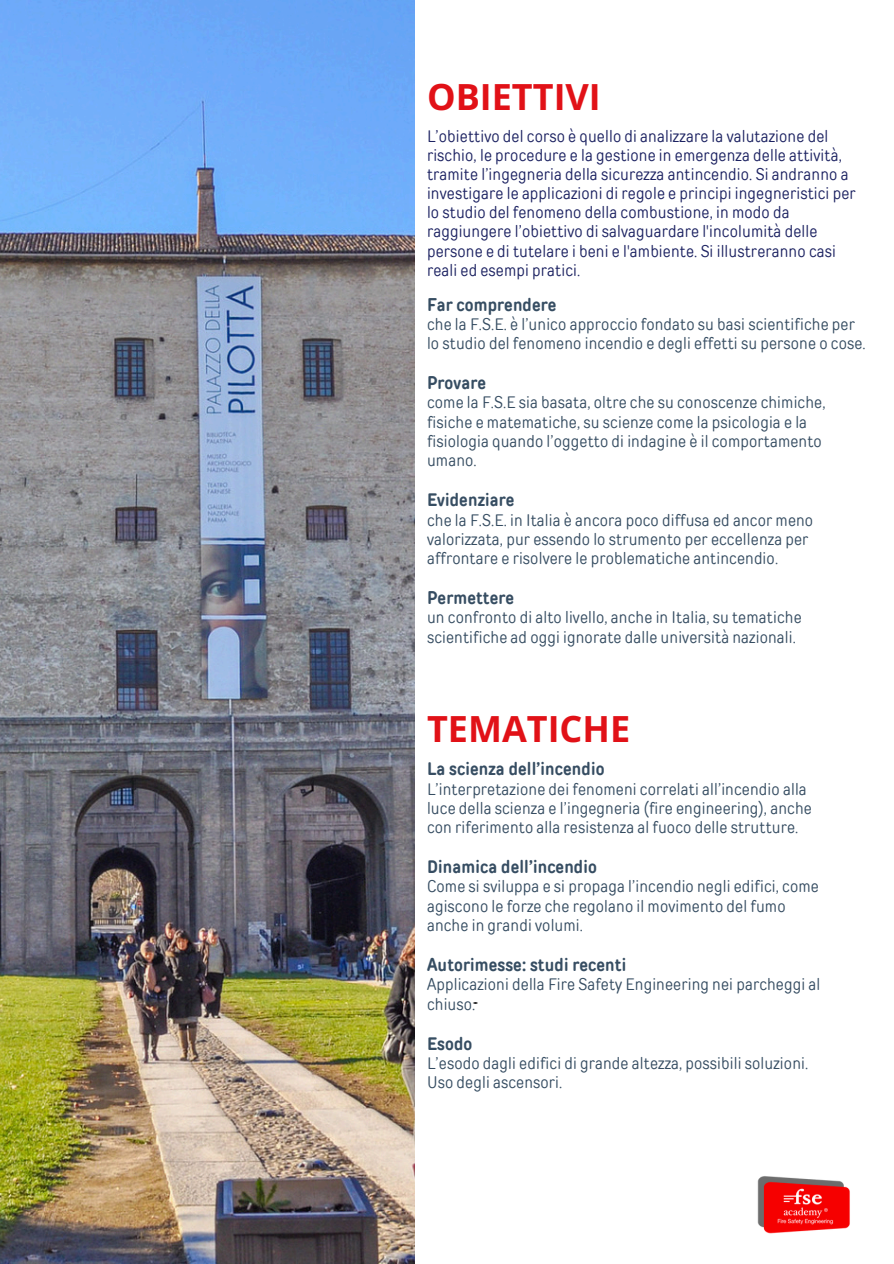
<style>
.page{position:relative;width:894px;height:1264px;background:#fff}
.page>*{position:absolute;margin:0;border:0;box-sizing:border-box;transform-origin:0 0}
.t1{font:700 36px "Open Sans";color:#e11117}
.t2{font:700 18px "TT Rounds Condensed";letter-spacing:.01em;color:#364d62}
.t3{font:16.5px/19.2px "TT Rounds Condensed";letter-spacing:.01em;color:#364d62}
.t4{font:16.5px/19.2px "TT Rounds Condensed";letter-spacing:.01em;color:#1d2362}
</style>
<div class="page">
<img style="left:0;top:0;width:414px;height:1263px">
<img style="left:757px;top:1176px;width:93px;height:58px">
<p class="t1" style="left:427px;top:72px;width:175px">OBIETTIVI</p>
<p class="t4" style="left:427px;top:126px;width:430px">L’obiettivo del corso è quello di analizzare la valutazione del rischio, le procedure e la gestione in emergenza delle attività, tramite l’ingegneria della sicurezza antincendio. Si andranno a investigare le applicazioni di regole e principi ingegneristici per lo studio del fenomeno della combustione, in modo da raggiungere l’obiettivo di salvaguardare l'incolumità delle persone e di tutelare i beni e l'ambiente. Si illustreranno casi reali ed esempi pratici.</p>
<p class="t2" style="left:427px;top:293px;width:131px">Far comprendere</p>
<p class="t3" style="left:427px;top:314px;width:440px">che la F.S.E. è l’unico approccio fondato su basi scientifiche per lo studio del fenomeno incendio e degli effetti su persone o cose.</p>
<p class="t2" style="left:427px;top:372px;width:61px">Provare</p>
<p class="t3" style="left:427px;top:393px;width:400px">come la F.S.E sia basata, oltre che su conoscenze chimiche, fisiche e matematiche, su scienze come la psicologia e la fisiologia quando l’oggetto di indagine è il comportamento umano.</p>
<p class="t2" style="left:427px;top:489px;width:89px">Evidenziare</p>
<p class="t3" style="left:427px;top:510px;width:387px">che la F.S.E. in Italia è ancora poco diffusa ed ancor meno valorizzata, pur essendo lo strumento per eccellenza per affrontare e risolvere le problematiche antincendio.</p>
<p class="t2" style="left:427px;top:587px;width:89px">Permettere</p>
<p class="t3" style="left:427px;top:608px;width:376px">un confronto di alto livello, anche in Italia, su tematiche scientifiche ad oggi ignorate dalle università nazionali.</p>
<p class="t1" style="left:427px;top:703px;width:205px">TEMATICHE</p>
<p class="t2" style="left:427px;top:758px;width:179px">La scienza dell’incendio</p>
<h1 class="t3" style="left:427px;top:779px;width:386px">L’interpretazione dei fenomeni correlati all’incendio alla luce della scienza e l’ingegneria (fire engineering), anche con riferimento alla resistenza al fuoco delle strutture.</h1>
<p class="t2" style="left:427px;top:856px;width:171px">Dinamica dell’incendio</p>
<h1 class="t3" style="left:427px;top:877px;width:393px">Come si sviluppa e si propaga l’incendio negli edifici, come agiscono le forze che regolano il movimento del fumo anche in grandi volumi.</h1>
<p class="t2" style="left:427px;top:954px;width:201px">Autorimesse: studi recenti</p>
<p class="t3" style="left:427px;top:975px;width:394px">Applicazioni della Fire Safety Engineering nei parcheggi al chiuso.</p>
<p class="t2" style="left:427px;top:1032px;width:47px">Esodo</p>
<p class="t3" style="left:427px;top:1053px;width:382px">L’esodo dagli edifici di grande altezza, possibili soluzioni.<br>Uso degli ascensori.</p>
</div>
